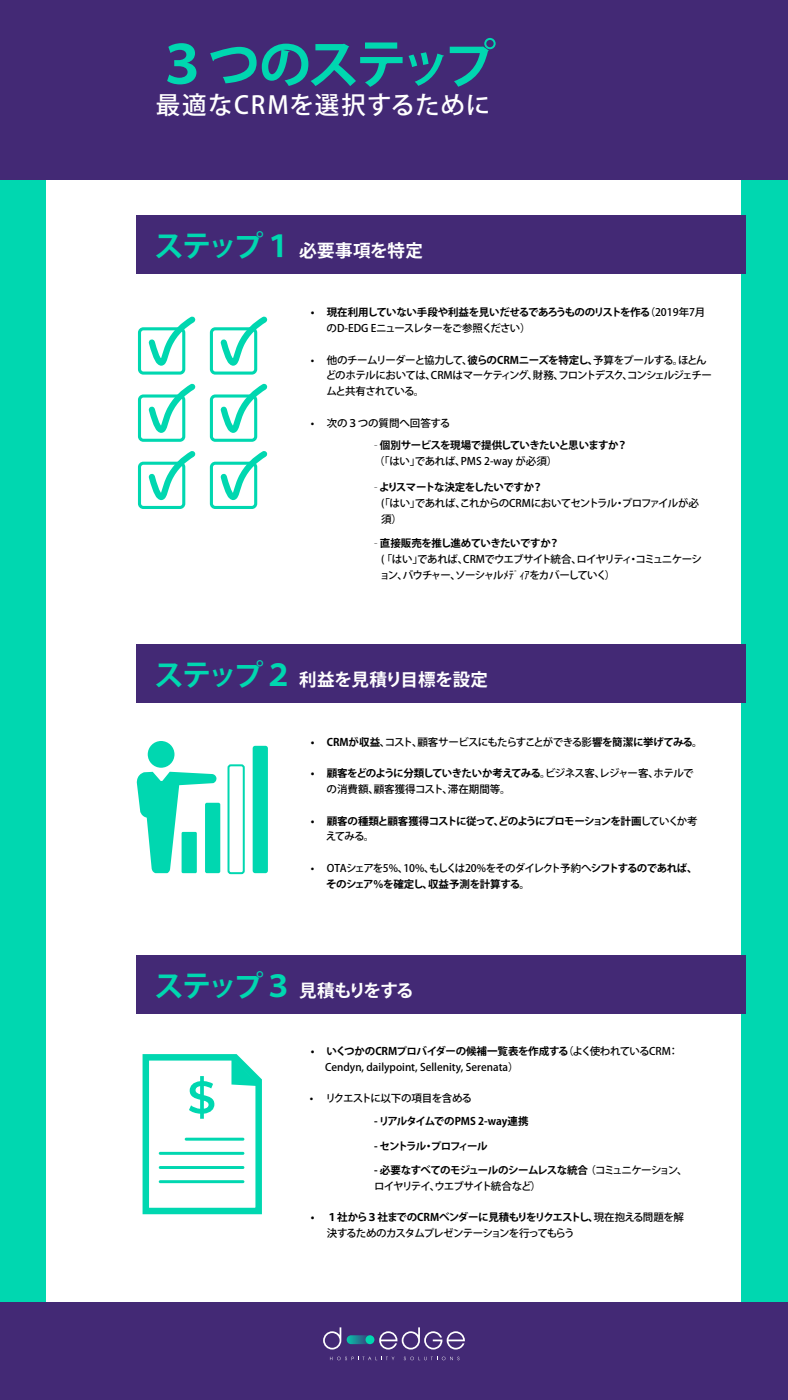
<style>
.page{position:relative;width:788px;height:1400px;background:#00d7b0}
.page>*{position:absolute;margin:0;border:0;box-sizing:border-box;transform-origin:0 0}
.t1{font:700 52.5px "Koz Go Pr 6 N";letter-spacing:-.085em;color:#00d7b0}
.t2{font:500 24.5px "Koz Go Pr 6 N";letter-spacing:.055em;color:#fff}
.t3{font:700 17.5px "Koz Go Pr 6 N";letter-spacing:-.015em;color:#fff}
.t4{font:700 17.5px "Koz Go Pr 6 N";letter-spacing:.025em;color:#fff}
.t5{font:700 17.5px "Koz Go Pr 6 N";letter-spacing:-.07em;color:#fff}
.t6{font:500 10.5px/15.8px "Koz Go Pr 6 N";letter-spacing:-.08em;color:#000}
.t7{font:700 10.5px/15.8px "Koz Go Pr 6 N";letter-spacing:-.05em;color:#000}
.t8{font:500 10.5px/15.8px "Koz Go Pr 6 N";color:#000}
.t9{font:500 10.5px "Koz Go Pr 6 N";letter-spacing:-.06em;color:#000}
.t10{font:500 10.5px/15.8px "Koz Go Pr 6 N";letter-spacing:-.09em;color:#000}
.t11{font:700 10.5px/15.8px "Koz Go Pr 6 N";letter-spacing:-.075em;color:#000}
.t12{font:700 10.5px "Koz Go Pr 6 N";letter-spacing:-.02em;color:#000}
.t13{font:700 10.5px "Koz Go Pr 6 N";letter-spacing:-.015em;color:#000}
.t14{font:500 10.5px "Koz Go Pr 6 N";letter-spacing:-.095em;color:#000}
.t15{font:500 10.5px "Koz Go Pr 6 N";letter-spacing:-.01em;color:#000}
.t16{font:700 10.5px "Koz Go Pr 6 N";letter-spacing:-.11em;color:#000}
.s1{font-size:29.75px;color:#00d7b0}
.s2{font-weight:500}
.s3{font-weight:700}
.s4{font-weight:200}
</style>
<div class="page">
<div style="left:46px;top:149px;width:694px;height:1243px;background:#fff"></div>
<div style="left:0;top:0;width:788px;height:179px;background:#432975"></div>
<div style="left:136px;top:215px;width:610px;height:58px;background:#432975"></div>
<div style="left:136px;top:645px;width:610px;height:58px;background:#432975"></div>
<div style="left:136px;top:956px;width:610px;height:58px;background:#432975"></div>
<div style="left:0;top:1303px;width:788px;height:97px;background:#432975"></div>
<div style="left:138px;top:327px;width:47px;height:48px;border:3px solid #00d7b0;border-radius:4px"></div>
<svg style="left:144px;top:316px;width:52px;height:52px"></svg>
<div style="left:210px;top:327px;width:47px;height:48px;border:3px solid #00d7b0;border-radius:4px"></div>
<svg style="left:216px;top:316px;width:52px;height:52px"></svg>
<svg style="left:148px;top:383px;width:48px;height:52px"></svg>
<div style="left:138px;top:394px;width:47px;height:48px;border:3px solid #00d7b0;border-radius:4px"></div>
<div style="left:210px;top:394px;width:47px;height:48px;border:3px solid #00d7b0;border-radius:4px"></div>
<svg style="left:216px;top:383px;width:52px;height:52px"></svg>
<div style="left:138px;top:462px;width:47px;height:47px;border:3px solid #00d7b0;border-radius:4px"></div>
<svg style="left:144px;top:451px;width:52px;height:52px"></svg>
<div style="left:210px;top:462px;width:47px;height:47px;border:3px solid #00d7b0;border-radius:4px"></div>
<svg style="left:216px;top:451px;width:52px;height:52px"></svg>
<svg style="left:137px;top:772px;width:80px;height:101px"></svg>
<div style="left:148px;top:741px;width:26px;height:27px;background:#00d7b0;border-radius:50%"></div>
<div style="left:227px;top:764px;width:18px;height:110px;border:2px solid #00d7b0;border-radius:2px"></div>
<div style="left:253px;top:746px;width:15px;height:127px;background:#00d7b0;border-radius:3px"></div>
<div style="left:205px;top:803px;width:15px;height:70px;background:#00d7b0;border-radius:2px"></div>
<div style="left:181px;top:832px;width:16px;height:41px;background:#00d7b0"></div>
<svg style="left:142px;top:1054px;width:120px;height:161px"></svg>
<hr style="left:185px;top:1138px;width:59px;height:3px;background:#00d7b0">
<hr style="left:159px;top:1152px;width:85px;height:3px;background:#00d7b0">
<hr style="left:159px;top:1166px;width:85px;height:3px;background:#00d7b0">
<hr style="left:159px;top:1180px;width:85px;height:3px;background:#00d7b0">
<svg style="left:330px;top:1357px;width:64px;height:3px"></svg>
<svg style="left:404px;top:1357px;width:55px;height:3px"></svg>
<svg style="left:323px;top:1327px;width:18px;height:23px"></svg>
<svg style="left:379px;top:1327px;width:86px;height:23px"></svg>
<svg style="left:346px;top:1335px;width:28px;height:9px"></svg>
<div style="left:365px;top:1335px;width:9px;height:9px;background:#00d7b0;border-radius:50%"></div>
<p class="t1" style="left:156px;top:35px;width:341px">３つのステップ</p>
<p class="t2" style="left:156px;top:92px;width:336px">最適なCRMを選択するために</p>
<p class="t4" style="left:154px;top:240px;width:270px"><span class="s1">ステップ１</span>必要事項を特定</p>
<p class="t7" style="left:326px;top:305px;width:380px;text-indent:-16px">• 現在利用していない手段や利益を見いだせるであろうもののリストを作る<span class="s2">（2019年7月のD-EDG Eニュースレターをご参照ください）</span></p>
<p class="t6" style="left:325px;top:352px;width:388px;text-indent:-15px">• 他のチームリーダーと協力して、<span class="s3">彼らのCRMニーズを特定し、</span>予算をプールする。ほとんどのホテルにおいては、CRMはマーケティング、財務、フロントデスク、コンシェルジェチームと共有されている。</p>
<p class="t15" style="left:311px;top:417px;width:141px">• 次の３つの質問へ回答する</p>
<p class="t7" style="left:374px;top:438px;width:255px"><span class="s4">-</span> 個別サービスを現場で提供していきたいと思いますか？</p>
<p class="t8" style="left:374px;top:454px;width:185px">（「はい」であれば、PMS 2-way が必須）</p>
<p class="t7" style="left:374px;top:480px;width:170px"><span class="s4">-</span> よりスマートな決定をしたいですか？</p>
<p class="t9" style="left:379px;top:497px;width:321px">(「はい」であれば、これからのCRMにおいてセントラル・プロファイルが必</p>
<p class="t9" style="left:381px;top:513px;width:22px">須）</p>
<p class="t7" style="left:374px;top:536px;width:187px"><span class="s4">-</span> 直接販売を推し進めていきたいですか？</p>
<p class="t6" style="left:381px;top:552px;width:322px">( 「はい」であれば、CRMでウエブサイト統合、ロイヤリティ・コミュニケーシ</p>
<p class="t9" style="left:379px;top:569px;width:237px">ョン、バウチャー、ソーシャルﾒﾃﾞｨｱをカバーしていく）</p>
<p class="t3" style="left:154px;top:670px;width:335px"><span class="s1">ステップ２</span>利益を見積り目標を設定</p>
<p class="t6" style="left:311px;top:734px;width:393px"><span class="s3">• CRMが収益</span>、コスト、顧客サービスにもたらすことができる影<span class="s3">響を簡潔に挙げてみる。</span></p>
<p class="t8" style="left:326px;top:766px;width:368px;text-indent:-16px"><span class="s3">• 顧客をどのように分類していきたいか考えてみる</span>。ビジネス客、レジャー客、ホテルでの消費額、顧客獲得コスト、滞在期間等。</p>
<p class="t11" style="left:326px;top:813px;width:373px;text-indent:-15px">• 顧客の種類と顧客獲得コストに従って、どのようにプロモーションを計画<span class="s2">していくか考えてみる。</span></p>
<p class="t6" style="left:326px;top:860px;width:373px;text-indent:-15px">• OTAシェアを5%、10%、もしくは20%をそのダイレクト予約へ<span class="s3">シフトするのであれば、そのシェア％を確定し、収益予測を計算する。</span></p>
<p class="t5" style="left:154px;top:981px;width:261px"><span class="s1">ステップ３</span>見積もりをする</p>
<p class="t12" style="left:311px;top:1045px;width:369px">• いくつかのCRMプロバイダーの候補一覧表を作成する<span class="s2">（よく使われているCRM：</span></p>
<p class="t8" style="left:325px;top:1059px;width:195px">Cendyn, dailypoint, Sellenity, Serenata）</p>
<p class="t9" style="left:310px;top:1093px;width:164px">• リクエストに以下の項目を含める</p>
<p class="t13" style="left:374px;top:1115px;width:156px">-リアルタイムでのPMS 2-way連携</p>
<p class="t16" style="left:374px;top:1140px;width:115px">- セントラル・プロフィール</p>
<p class="t7" style="left:374px;top:1163px;width:315px">- 必要なすべてのモジュールのシームレスな統合<span class="s2">（コミュニケーション、</span></p>
<p class="t14" style="left:374px;top:1180px;width:168px">ロイヤリテイ、ウエブサイト統合など）</p>
<p class="t10" style="left:327px;top:1210px;width:359px;text-indent:-16px"><span class="s3">• １社から３社までのCRMベンダーに見積もりをリクエストし、</span>現在抱える問題を解決するためのカスタムプレゼンテーションを行ってもらう</p>
</div>
